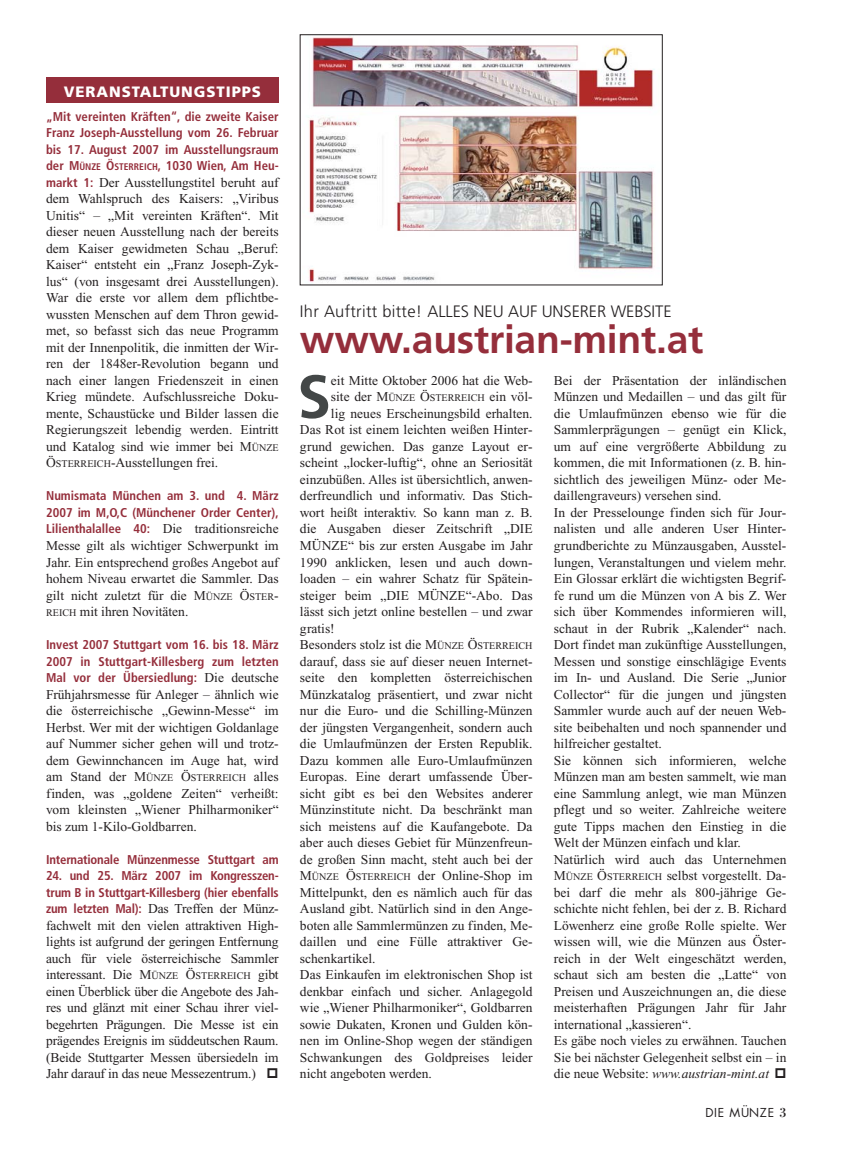
<style>
.page{position:relative;width:851px;height:1149px;background:#fff}
.page>*{position:absolute;margin:0;border:0;box-sizing:border-box;transform-origin:0 0}
.t1{font:700 60.75px "Frutiger";color:#434747}
.t2{font:700 39px "Frutiger";letter-spacing:-.005em;color:#952e3b}
.t3{font:300 16.5px "Frutiger";letter-spacing:-.005em;color:#231f20}
.t4{font:900 15px "Frutiger";letter-spacing:.06em;color:#fff}
.t5{font:13.5px/16.5px "Times New Roman";color:#231f20;text-align:justify}
.t6{font:700 condensed 12.75px/16.5px "Frutiger";color:#952e3b;text-align:justify}
.t7{font:12px "Futura";letter-spacing:.06em;color:#231f20}
.s1{font-size:9.6px}
.s2{font-family:"Frutiger";font-weight:700;font-stretch:condensed;font-size:12.75px;color:#952e3b}
.s3{font-size:10.2px}
.s4{font-family:"Times New Roman";font-weight:400;font-stretch:normal;font-size:13.5px;color:#231f20}
.s5{font-style:italic}
.s6{font-family:"Bodoni";font-size:14.25px}
</style>
<div class="page">
<div style="left:46px;top:77px;width:233px;height:26px;background:#952e3b"></div>
<img style="left:308px;top:37px;width:347px;height:245px">
<p class="t4" style="left:64px;top:86px;width:199px">VERANSTALTUNGSTIPPS</p>
<p class="t6" style="left:46px;top:109px;width:234px">„Mit vereinten Kräften“, die zweite Kaiser Franz Joseph-Ausstellung vom 26. Februar bis 17. August 2007 im Ausstellungsraum der M<span class="s1">ÜNZE</span> Ö<span class="s1">STERREICH</span>, 1030 Wien, Am Heu-</p>
<p class="t5" style="left:46px;top:175px;width:234px"><span class="s2">markt 1:</span> Der Ausstellungstitel beruht auf dem Wahlspruch des Kaisers: „Viribus Unitis“ – „Mit vereinten Kräften“. Mit dieser neuen Ausstellung nach der bereits dem Kaiser gewidmeten Schau „Beruf:<br>Kaiser“ entsteht ein „Franz Joseph-Zyk&shy;lus“ (von insgesamt drei Ausstellungen).<br>War die erste vor allem dem pflichtbe&shy;wussten Menschen auf dem Thron gewid&shy;met, so befasst sich das neue Programm mit der Innenpolitik, die inmitten der Wir&shy;ren der 1848er-Revolution begann und nach einer langen Friedenszeit in einen Krieg mündete. Aufschlussreiche Doku&shy;mente, Schaustücke und Bilder lassen die Regierungszeit lebendig werden. Eintritt und Katalog sind wie immer bei M<span class="s3">ÜNZE </span>Ö<span class="s3">STERREICH</span>-Ausstellungen frei.</p>
<p class="t6" style="left:46px;top:488px;width:234px">Numismata München am 3. und 4. März<br>2007 im M,O,C (Münchener Order Center),</p>
<p class="t5" style="left:46px;top:522px;width:234px"><span class="s2">Lilienthalallee 40:</span> Die traditionsreiche Messe gilt als wichtiger Schwerpunkt im Jahr. Ein entsprechend großes Angebot auf hohem Niveau erwartet die Sammler. Das gilt nicht zuletzt für die M<span class="s3">ÜNZE</span> Ö<span class="s3">STER</span>-<span class="s3">REICH</span> mit ihren Novitäten.</p>
<p class="t6" style="left:46px;top:637px;width:234px">Invest 2007 Stuttgart vom 16. bis 18. März 2007 in Stuttgart-Killesberg zum letzten Mal vor der Übersiedlung: <span class="s4">Die deutsche</span></p>
<p class="t5" style="left:46px;top:687px;width:234px">Frühjahrsmesse für Anleger – ähnlich wie die österreichische „Gewinn-Messe“ im Herbst. Wer mit der wichtigen Goldanlage auf Nummer sicher gehen will und trotz&shy;dem Gewinnchancen im Auge hat, wird am Stand der M<span class="s3">ÜNZE</span> Ö<span class="s3">STERREICH</span> alles finden, was „goldene Zeiten“ verheißt: vom kleinsten „Wiener Philharmoniker“ bis zum 1-Kilo-Goldbarren.</p>
<p class="t6" style="left:46px;top:851px;width:234px">Internationale Münzenmesse Stuttgart am</p>
<p class="t6" style="left:46px;top:868px;width:234px">24. und 25. März 2007 im Kongresszen&shy;trum B in Stuttgart-Killesberg (hier ebenfalls</p>
<p class="t5" style="left:46px;top:901px;width:234px"><span class="s2">zum letzten Mal):</span> Das Treffen der Münz&shy;fachwelt mit den vielen attraktiven High&shy;lights ist aufgrund der geringen Entfernung auch für viele österreichische Sammler interessant. Die M<span class="s3">ÜNZE</span> Ö<span class="s3">STERREICH</span> gibt einen Überblick über die Angebote des Jah&shy;res und glänzt mit einer Schau ihrer viel&shy;begehrten Prägungen. Die Messe ist ein prägendes Ereignis im süddeutschen Raum. (Beide Stuttgarter Messen übersiedeln im Jahr darauf in das neue Messezentrum.)</p>
<p class="t3" style="left:300px;top:304px;width:373px">Ihr Auftritt bitte! ALLES NEU AUF UNSERER WEBSITE</p>
<h2 class="t2" style="left:300px;top:323px;width:405px">www.austrian-mint.at</h2>
<h1 class="t1" style="left:297px;top:372px;width:35px">S</h1>
<p class="t5" style="left:331px;top:373px;width:203px">eit Mitte Oktober 2006 hat die Web-</p>
<p class="t5" style="left:331px;top:390px;width:203px">site der M<span class="s3">ÜNZE</span> Ö<span class="s3">STERREICH</span> ein völ-</p>
<p class="t5" style="left:331px;top:406px;width:203px">lig neues Erscheinungsbild erhalten.</p>
<p class="t5" style="left:300px;top:423px;width:234px">Das Rot ist einem leichten weißen Hinter-</p>
<p class="t5" style="left:300px;top:439px;width:234px">grund gewichen. Das ganze Layout er-</p>
<p class="t5" style="left:300px;top:456px;width:234px">scheint „locker-luftig“, ohne an Seriosität</p>
<p class="t5" style="left:300px;top:472px;width:234px">einzubüßen. Alles ist übersichtlich, anwen-</p>
<p class="t5" style="left:300px;top:489px;width:234px">derfreundlich und informativ. Das Stich-</p>
<p class="t5" style="left:300px;top:505px;width:234px">wort heißt interaktiv. So kann man z. B.</p>
<p class="t5" style="left:300px;top:522px;width:234px">die Ausgaben dieser Zeitschrift „DIE</p>
<p class="t5" style="left:300px;top:538px;width:234px">MÜNZE“ bis zur ersten Ausgabe im Jahr</p>
<p class="t5" style="left:300px;top:555px;width:234px">1990 anklicken, lesen und auch down-</p>
<p class="t5" style="left:300px;top:571px;width:234px">loaden – ein wahrer Schatz für Spätein-</p>
<p class="t5" style="left:300px;top:588px;width:234px">steiger beim „DIE MÜNZE“-Abo. Das</p>
<p class="t5" style="left:300px;top:604px;width:234px">lässt sich jetzt online bestellen – und zwar</p>
<p class="t5" style="left:300px;top:621px;width:36px">gratis!</p>
<p class="t5" style="left:300px;top:637px;width:234px">Besonders stolz ist die M<span class="s3">ÜNZE</span> Ö<span class="s3">STERREICH</span></p>
<p class="t5" style="left:300px;top:654px;width:234px">darauf, dass sie auf dieser neuen Internet-</p>
<p class="t5" style="left:300px;top:670px;width:234px">seite den kompletten österreichischen</p>
<p class="t5" style="left:300px;top:687px;width:234px">Münzkatalog präsentiert, und zwar nicht</p>
<p class="t5" style="left:300px;top:703px;width:234px">nur die Euro- und die Schilling-Münzen</p>
<p class="t5" style="left:300px;top:720px;width:234px">der jüngsten Vergangenheit, sondern auch</p>
<p class="t5" style="left:300px;top:736px;width:234px">die Umlaufmünzen der Ersten Republik.</p>
<p class="t5" style="left:300px;top:753px;width:234px">Dazu kommen alle Euro-Umlaufmünzen</p>
<p class="t5" style="left:300px;top:769px;width:234px">Europas. Eine derart umfassende Über-</p>
<p class="t5" style="left:300px;top:786px;width:234px">sicht gibt es bei den Websites anderer</p>
<p class="t5" style="left:300px;top:802px;width:234px">Münzinstitute nicht. Da beschränkt man</p>
<p class="t5" style="left:300px;top:819px;width:234px">sich meistens auf die Kaufangebote. Da</p>
<p class="t5" style="left:300px;top:835px;width:234px">aber auch dieses Gebiet für Münzenfreun-</p>
<p class="t5" style="left:300px;top:852px;width:234px">de großen Sinn macht, steht auch bei der</p>
<p class="t5" style="left:300px;top:868px;width:234px">M<span class="s3">ÜNZE</span> Ö<span class="s3">STERREICH</span> der Online-Shop im</p>
<p class="t5" style="left:300px;top:885px;width:234px">Mittelpunkt, den es nämlich auch für das</p>
<p class="t5" style="left:300px;top:901px;width:234px">Ausland gibt. Natürlich sind in den Ange-</p>
<p class="t5" style="left:300px;top:918px;width:234px">boten alle Sammlermünzen zu finden, Me-</p>
<p class="t5" style="left:300px;top:934px;width:234px">daillen und eine Fülle attraktiver Ge-</p>
<p class="t5" style="left:300px;top:951px;width:77px">schenkartikel.</p>
<p class="t5" style="left:300px;top:967px;width:234px">Das Einkaufen im elektronischen Shop ist</p>
<p class="t5" style="left:300px;top:984px;width:234px">denkbar einfach und sicher. Anlagegold</p>
<p class="t5" style="left:300px;top:1000px;width:234px">wie „Wiener Philharmoniker“, Goldbarren</p>
<p class="t5" style="left:300px;top:1017px;width:234px">sowie Dukaten, Kronen und Gulden kön-</p>
<p class="t5" style="left:300px;top:1033px;width:234px">nen im Online-Shop wegen der ständigen</p>
<p class="t5" style="left:300px;top:1050px;width:234px">Schwankungen des Goldpreises leider</p>
<p class="t5" style="left:300px;top:1066px;width:133px">nicht angeboten werden.</p>
<p class="t5" style="left:553px;top:373px;width:234px;text-align:left">Bei der Präsentation der inländischen Münzen und Medaillen – und das gilt für die Umlaufmünzen ebenso wie für die Sammlerprägungen – genügt ein Klick, um auf eine vergrößerte Abbildung zu kommen, die mit Informationen (z. B. hin&shy;sichtlich des jeweiligen Münz- oder Me&shy;daillengraveurs) versehen sind.<br>In der Presselounge finden sich für Jour&shy;nalisten und alle anderen User Hinter&shy;grundberichte zu Münzausgaben, Ausstel&shy;lungen, Veranstaltungen und vielem mehr.<br>Ein Glossar erklärt die wichtigsten Begrif&shy;fe rund um die Münzen von A bis Z. Wer sich über Kommendes informieren will, schaut in der Rubrik „Kalender“ nach.<br>Dort findet man zukünftige Ausstellungen, Messen und sonstige einschlägige Events im In- und Ausland. Die Serie „Junior Collector“ für die jungen und jüngsten Sammler wurde auch auf der neuen Web&shy;site beibehalten und noch spannender und hilfreicher gestaltet.<br>Sie können sich informieren, welche Münzen man am besten sammelt, wie man eine Sammlung anlegt, wie man Münzen pflegt und so weiter. Zahlreiche weitere gute Tipps machen den Einstieg in die Welt der Münzen einfach und klar.<br>Natürlich wird auch das Unternehmen M<span class="s3">ÜNZE</span> Ö<span class="s3">STERREICH</span> selbst vorgestellt. Da&shy;bei darf die mehr als 800-jährige Ge&shy;schichte nicht fehlen, bei der z. B. Richard Löwenherz eine große Rolle spielte. Wer wissen will, wie die Münzen aus Öster&shy;reich in der Welt eingeschätzt werden, schaut sich am besten die „Latte“ von Preisen und Auszeichnungen an, die diese meisterhaften Prägungen Jahr für Jahr international „kassieren“.<br>Es gäbe noch vieles zu erwähnen. Tauchen Sie bei nächster Gelegenheit selbst ein – in die neue Website: <span class="s5">www.austrian-mint.at</span></p>
<p class="t7" style="left:705px;top:1106px;width:82px">DIE MÜNZE <span class="s6">3</span></p>
</div>
